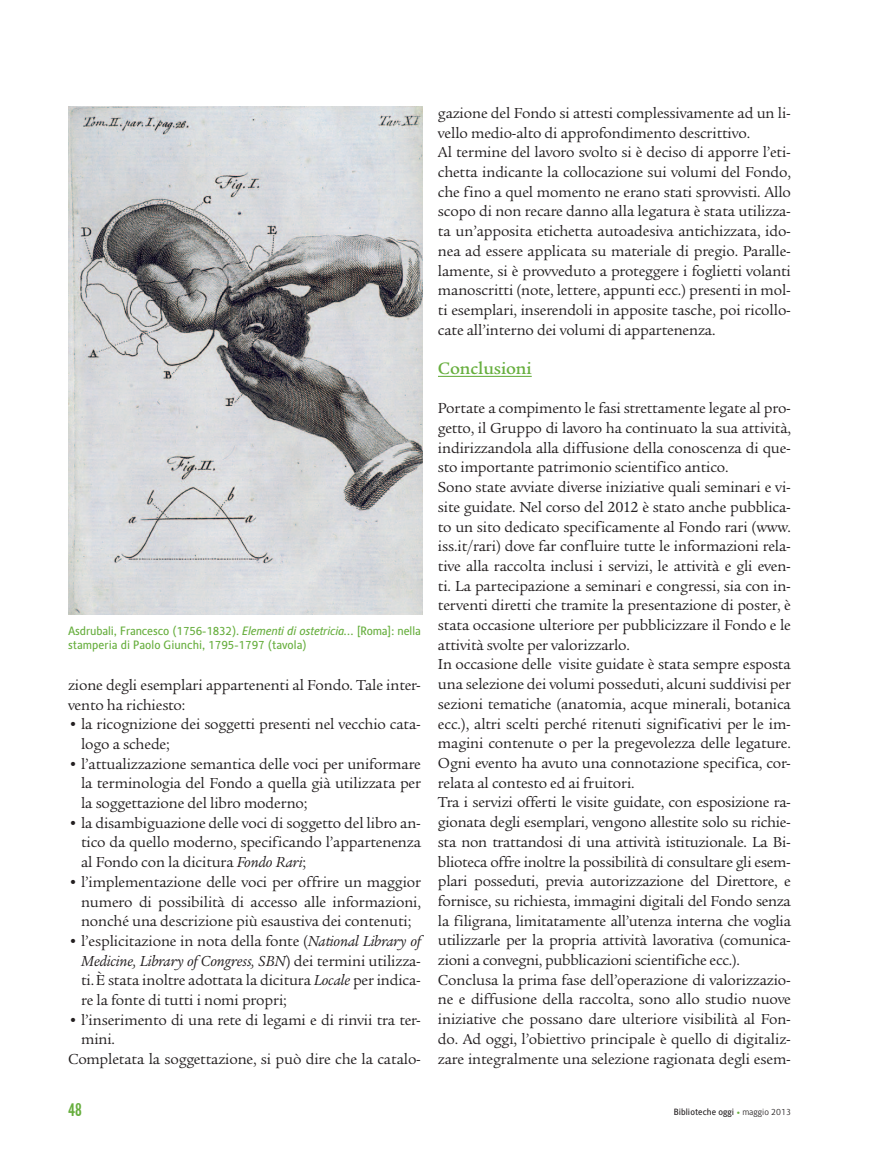
<style>
.page{position:relative;width:893px;height:1149px;background:#fff}
.page>*{position:absolute;margin:0;border:0;box-sizing:border-box;transform-origin:0 0}
.t1{font:500 18px "Legacy Ser ITC";letter-spacing:-.01em;color:#66ae3d}
.t2{font:18px "Alternate Gothic No 2 BT";color:#66ae3d}
.t3{font:15.75px/19.6px "Legacy Ser ITC";letter-spacing:-.01em;color:#231f20}
.t4{font:12px/14.4px "Alber";color:#66ae3d}
.t5{font:9px "Alber";color:#231f20}
.s1{font-style:italic}
.s2{font-weight:700;font-style:italic;color:#66ae3d}
.s3{font-weight:300}
</style>
<div class="page">
<hr style="left:438px;top:376px;width:94px;height:1px;background:#66ae3d">
<img style="left:68px;top:106px;width:354px;height:508px">
<p class="t4" style="left:68px;top:623px;width:354px">Asdrubali, Francesco (1756-1832). <span class="s1">Elementi di ostetricia…</span> [Roma]: nella stamperia di Paolo Giunchi, 1795-1797 (tavola)</p>
<p class="t3" style="left:68px;top:675px;width:354px">zione degli esemplari appartenenti al Fondo. Tale inter&shy;vento ha richiesto:</p>
<p class="t3" style="left:81px;top:714px;width:341px;text-indent:-13px">• la ricognizione dei soggetti presenti nel vecchio cata&shy;logo a schede;</p>
<p class="t3" style="left:81px;top:753px;width:341px;text-align:justify;text-indent:-13px">• l’attualizzazione semantica delle voci per uniformare la terminologia del Fondo a quella già utilizzata per la soggettazione del libro moderno;</p>
<p class="t3" style="left:81px;top:812px;width:341px;text-align:justify;text-indent:-13px">• la disambiguazione delle voci di soggetto del libro an&shy;tico da quello moderno, specificando l’appartenenza al Fondo con la dicitura <span class="s1">Fondo Rari</span>;</p>
<p class="t3" style="left:81px;top:871px;width:341px;text-align:justify;text-indent:-13px">• l’implementazione delle voci per offrire un maggior numero di possibilità di accesso alle informazioni, nonché una descrizione più esaustiva dei contenuti;</p>
<p class="t3" style="left:81px;top:931px;width:341px;text-align:justify;text-indent:-13px">• l’esplicitazione in nota della fonte (<span class="s1">National Library of Medicine, Library of Congress, SBN</span>) dei termini utilizza&shy;ti.È stata inoltre adottata la dicitura <span class="s1">Locale</span> per indica&shy;re la fonte di tutti i nomi propri;</p>
<p class="t3" style="left:68px;top:1009px;width:354px">• l’inserimento di una rete di legami e di rinvii tra ter-</p>
<p class="t3" style="left:81px;top:1029px;width:36px">mini.</p>
<p class="t3" style="left:68px;top:1049px;width:354px">Completata la soggettazione, si può dire che la catalo-</p>
<p class="t3" style="left:438px;top:103px;width:354px">gazione del Fondo si attesti complessivamente ad un li&shy;vello medio-alto di approfondimento descrittivo.<br>Al termine del lavoro svolto si è deciso di apporre l’eti&shy;chetta indicante la collocazione sui volumi del Fondo, che fino a quel momento ne erano stati sprovvisti. Allo scopo di non recare danno alla legatura è stata utilizza&shy;ta un’apposita etichetta autoadesiva antichizzata, ido&shy;nea ad essere applicata su materiale di pregio. Paralle&shy;lamente, si è provveduto a proteggere i foglietti volanti manoscritti (note, lettere, appunti ecc.) presenti in mol&shy;ti esemplari, inserendoli in apposite tasche, poi ricollo&shy;cate all’interno dei volumi di appartenenza.</p>
<p class="t1" style="left:438px;top:358px;width:95px">Conclusioni</p>
<p class="t3" style="left:438px;top:398px;width:354px">Portate a compimento le fasi strettamente legate al pro&shy;getto, il Gruppo di lavoro ha continuato la sua attività, indirizzandola alla diffusione della conoscenza di que&shy;sto importante patrimonio scientifico antico.<br>Sono state avviate diverse iniziative quali seminari e vi&shy;site guidate. Nel corso del 2012 è stato anche pubblica&shy;to un sito dedicato specificamente al Fondo rari (www. iss.it/rari) dove far confluire tutte le informazioni rela&shy;tive alla raccolta inclusi i servizi, le attività e gli even&shy;ti. La partecipazione a seminari e congressi, sia con in&shy;terventi diretti che tramite la presentazione di poster, è stata occasione ulteriore per pubblicizzare il Fondo e le attività svolte per valorizzarlo.<br>In occasione delle visite guidate è stata sempre esposta una selezione dei volumi posseduti, alcuni suddivisi per sezioni tematiche (anatomia, acque minerali, botanica ecc.), altri scelti perché ritenuti significativi per le im&shy;magini contenute o per la pregevolezza delle legature.<br>Ogni evento ha avuto una connotazione specifica, cor&shy;relata al contesto ed ai fruitori.<br>Tra i servizi offerti le visite guidate, con esposizione ra&shy;gionata degli esemplari, vengono allestite solo su richie&shy;sta non trattandosi di una attività istituzionale. La Bi&shy;blioteca offre inoltre la possibilità di consultare gli esem&shy;plari posseduti, previa autorizzazione del Direttore, e fornisce, su richiesta, immagini digitali del Fondo senza la filigrana, limitatamente all’utenza interna che voglia utilizzarle per la propria attività lavorativa (comunica&shy;zioni a convegni, pubblicazioni scientifiche ecc.).<br>Conclusa la prima fase dell’operazione di valorizzazio&shy;ne e diffusione della raccolta, sono allo studio nuove iniziative che possano dare ulteriore visibilità al Fon&shy;do. Ad oggi, l’obiettivo principale è quello di digitaliz&shy;zare integralmente una selezione ragionata degli esem-</p>
<p class="t2" style="left:68px;top:1099px;width:15px">48</p>
<p class="t5" style="left:674px;top:1106px;width:119px">Biblioteche oggi <span class="s2">•</span> <span class="s3">maggio 2013</span></p>
</div>
